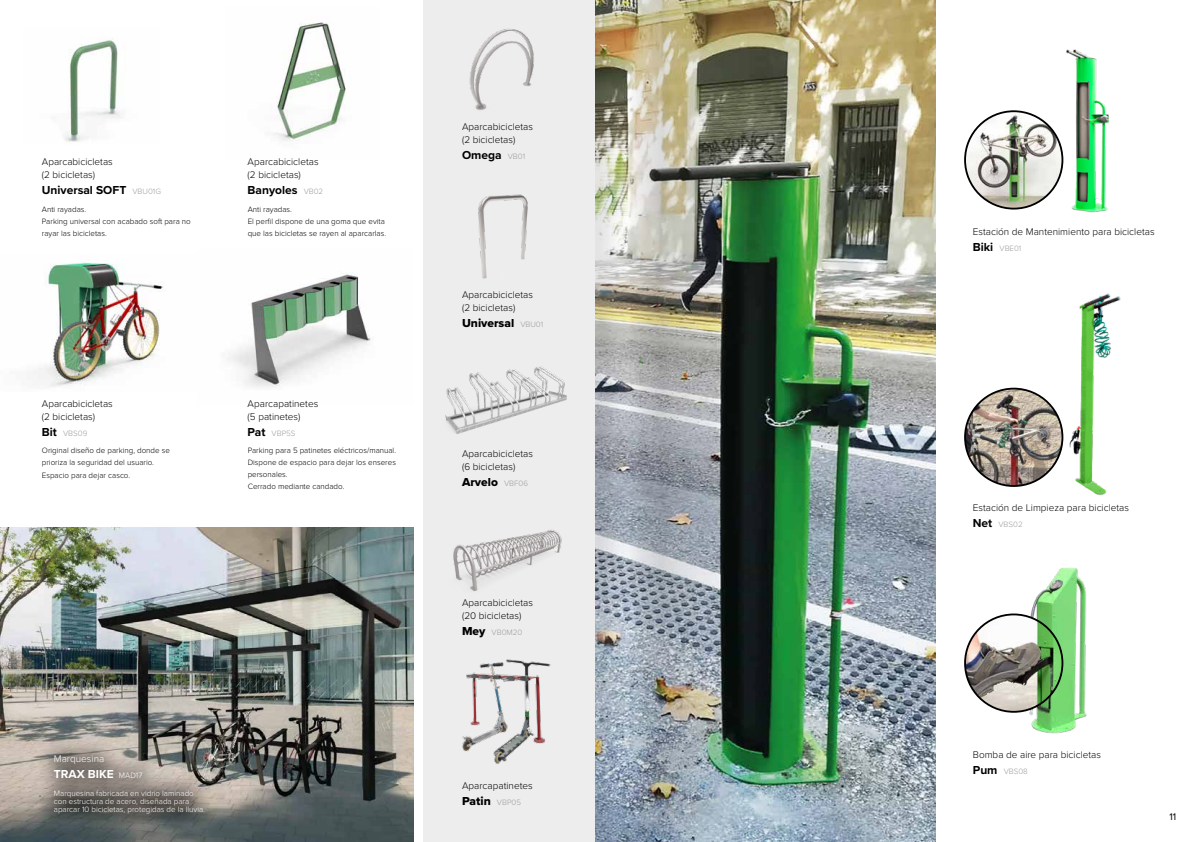
<style>
.page{position:relative;width:1191px;height:842px;background:#fff}
.page>*{position:absolute;margin:0;border:0;box-sizing:border-box;transform-origin:0 0}
.t1{font:700 12px "Proxima Nova";color:#000}
.t2{font:12px "Proxima Nova Extrabld";color:#000}
.t3{font:700 12px "Proxima Nova";color:#fff}
.t4{font:300 10px/13px "Proxima Nova";color:#000}
.t5{font:300 10px "Proxima Nova";color:#fff}
.t6{font:10px "Proxima Nova";color:#000}
.t7{font:300 8px/12px "Proxima Nova";color:#000}
.t8{font:300 8px/8px "Proxima Nova";color:#fff}
.t9{font:300 8px "Proxima Nova";color:#9d9d9c}
.s1{font-weight:300;font-size:8px;color:#9d9d9c}
.s2{font-weight:700;font-size:12px}
.s3{color:#9d9d9c}
.s4{font-weight:300;font-size:8px}
.s5{font-family:"Proxima Nova";font-weight:300;font-size:8px;color:#9d9d9c}
.s6{font-family:"Proxima Nova Extrabld";font-weight:400;font-size:12px;color:#000}
.s7{font-weight:700;font-size:12px;color:#000}
</style>
<div class="page">
<img style="left:0;top:527px;width:413px;height:315px">
<div style="left:422px;top:0;width:173px;height:842px;background:#ededed"></div>
<img style="left:32px;top:262px;width:131px;height:125px">
<img style="left:227px;top:274px;width:146px;height:113px">
<img style="left:274px;top:22px;width:72px;height:120px">
<img style="left:65px;top:38px;width:55px;height:104px">
<div style="left:36px;top:738px;width:185px;height:93px;background:#000;opacity:.75"></div>
<img style="left:469px;top:29px;width:65px;height:81px">
<img style="left:445px;top:366px;width:122px;height:68px">
<img style="left:453px;top:529px;width:109px;height:62px">
<img style="left:462px;top:659px;width:89px;height:105px">
<img style="left:478px;top:194px;width:50px;height:85px">
<img style="left:1026px;top:49px;width:83px;height:164px">
<img style="left:1013px;top:293px;width:108px;height:202px">
<img style="left:994px;top:568px;width:93px;height:166px">
<img style="left:965px;top:614px;width:97px;height:98px;border-radius:49px">
<div style="left:964px;top:613px;width:99px;height:100px;border:2px solid #000;border-radius:50%"></div>
<img style="left:965px;top:111px;width:97px;height:98px;border-radius:49px">
<div style="left:964px;top:110px;width:99px;height:100px;border:2px solid #000;border-radius:50%"></div>
<img style="left:965px;top:389px;width:97px;height:97px;border-radius:49px">
<div style="left:964px;top:388px;width:99px;height:99px;border:2px solid #000;border-radius:50%"></div>
<img style="left:768px;top:0;width:167px;height:842px">
<img style="left:595px;top:0;width:173px;height:842px">
<p class="t4" style="left:42px;top:155px;width:72px">Aparcabicicletas (2 bicicletas)</p>
<h1 class="t1" style="left:42px;top:181px;width:121px">Universal SOFT <span class="s1">VBU01G</span></h1>
<p class="t7" style="left:42px;top:203px;width:150px">Anti rayadas.<br>Parking universal con acabado soft para no rayar las bicicletas.</p>
<p class="t4" style="left:248px;top:155px;width:72px">Aparcabicicletas (2 bicicletas)</p>
<h1 class="t1" style="left:248px;top:181px;width:77px">Banyoles <span class="s1">VB02</span></h1>
<p class="t7" style="left:248px;top:203px;width:140px">Anti rayadas.<br>El perfil dispone de una goma que evita que las bicicletas se rayen al aparcarlas.</p>
<p class="t4" style="left:42px;top:396px;width:72px">Aparcabicicletas (2 bicicletas)</p>
<p class="t7" style="left:42px;top:424px;width:130px;line-height:17.5px"><span class="s2">Bit</span> <span class="s3">VBS09<br></span>Original diseño de parking, donde se</p>
<p class="t7" style="left:42px;top:455px;width:114px;line-height:13px">prioriza la seguridad del usuario.<br>Espacio para dejar casco.</p>
<p class="t4" style="left:248px;top:396px;width:72px">Aparcapatinetes (5 patinetes)</p>
<p class="t7" style="left:248px;top:424px;width:150px;line-height:17.5px"><span class="s2">Pat</span> <span class="s3">VBP5S<br></span>Parking para 5 patinetes eléctricos/manual.</p>
<p class="t7" style="left:248px;top:456px;width:150px">Dispone de espacio para dejar los enseres personales.<br>Cerrado mediante candado.</p>
<p class="t5" style="left:54px;top:752px;width:52px">Marquesina</p>
<h1 class="t3" style="left:54px;top:765px;width:90px">TRAX BIKE <span class="s4">MAD17</span></h1>
<p class="t8" style="left:54px;top:789px;width:153px">Marquesina fabricada en vidrio laminado con estructura de acero, diseñada para aparcar 10 bicicletas, protegidas de la lluvia.</p>
<p class="t4" style="left:462px;top:119px;width:72px">Aparcabicicletas (2 bicicletas)</p>
<h1 class="t1" style="left:462px;top:146px;width:65px">Omega <span class="s1">VB01</span></h1>
<p class="t4" style="left:462px;top:288px;width:72px">Aparcabicicletas (2 bicicletas)</p>
<h1 class="t2" style="left:462px;top:314px;width:83px">Universal <span class="s5">VBU01</span></h1>
<p class="t4" style="left:462px;top:447px;width:72px">Aparcabicicletas (6 bicicletas)</p>
<h1 class="t2" style="left:462px;top:473px;width:67px">Arvelo <span class="s5">VBF06</span></h1>
<p class="t4" style="left:462px;top:595px;width:72px">Aparcabicicletas (20 bicicletas)</p>
<p class="t9" style="left:462px;top:626px;width:62px"><span class="s6">Mey</span> VB0M20</p>
<p class="t4" style="left:462px;top:778px;width:72px">Aparcapatinetes</p>
<h1 class="t2" style="left:462px;top:791px;width:61px">Patin <span class="s5">VBP05</span></h1>
<p class="t4" style="left:973px;top:225px;width:183px">Estación de Mantenimiento para bicicletas</p>
<p class="t9" style="left:973px;top:243px;width:50px"><span class="s7">Biki</span> VBE01</p>
<p class="t4" style="left:973px;top:501px;width:158px">Estación de Limpieza para bicicletas</p>
<p class="t9" style="left:973px;top:519px;width:51px"><span class="s7">Net</span> VBS02</p>
<p class="t4" style="left:973px;top:748px;width:130px">Bomba de aire para bicicletas</p>
<p class="t9" style="left:973px;top:765px;width:56px"><span class="s7">Pum</span> VBS08</p>
<p class="t6" style="left:1169px;top:809px;width:8px">11</p>
</div>
